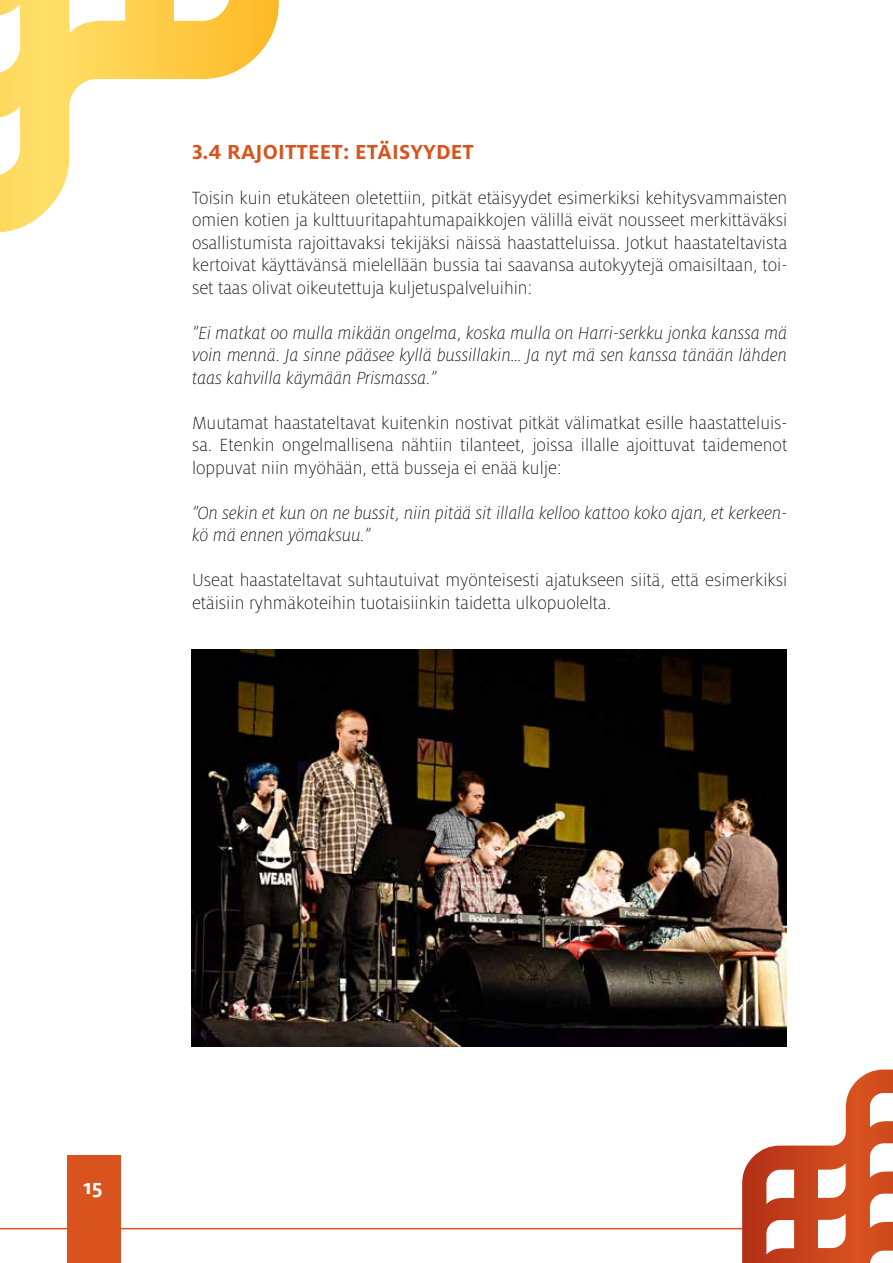
<style>
.page{position:relative;width:893px;height:1263px;background:#fff}
.page>*{position:absolute;margin:0;border:0;box-sizing:border-box;transform-origin:0 0}
.t1{font:700 22.5px "Milo Pro";letter-spacing:.01em;color:#d9531e}
.t2{font:700 22.5px "Milo Pro";color:#fff}
.t3{font:300 expanded 19.5px/22.5px "Milo Pro";color:#000;text-align:justify}
.t4{font:italic 300 expanded 19.5px/22.5px "Milo Pro";color:#000;text-align:justify}
</style>
<div class="page">
<hr style="left:0;top:1228px;width:753px;height:1px;background:#d9531e">
<img style="left:742px;top:1069px;width:151px;height:194px">
<div style="left:68px;top:1155px;width:53px;height:108px;background:#d9531e"></div>
<img style="left:0;top:0;width:279px;height:233px">
<img style="left:191px;top:650px;width:596px;height:397px">
<p class="t1" style="left:192px;top:139px;width:283px">3.4 RAJOITTEET: ETÄISYYDET</p>
<p class="t3" style="left:192px;top:186px;width:597px">Toisin kuin etukäteen oletettiin, pitkät etäisyydet esimerkiksi kehitysvammaisten omien kotien ja kulttuuritapahtumapaikkojen välillä eivät nousseet merkittäväksi osallistumista rajoittavaksi tekijäksi näissä haastatteluissa. Jotkut haastateltavista kertoivat käyttävänsä mielellään bussia tai saavansa autokyytejä omaisiltaan, toi&shy;set taas olivat oikeutettuja kuljetuspalveluihin:</p>
<p class="t4" style="left:192px;top:321px;width:597px">”Ei matkat oo mulla mikään ongelma, koska mulla on Harri-serkku jonka kanssa mä voin mennä. Ja sinne pääsee kyllä bussillakin… Ja nyt mä sen kanssa tänään lähden taas kahvilla käymään Prismassa.”</p>
<p class="t3" style="left:192px;top:411px;width:597px">Muutamat haastateltavat kuitenkin nostivat pitkät välimatkat esille haastatteluis&shy;sa. Etenkin ongelmallisena nähtiin tilanteet, joissa illalle ajoittuvat taidemenot loppuvat niin myöhään, että busseja ei enää kulje:</p>
<p class="t4" style="left:192px;top:501px;width:597px">”On sekin et kun on ne bussit, niin pitää sit illalla kelloo kattoo koko ajan, et kerkeen&shy;kö mä ennen yömaksuu.”</p>
<p class="t3" style="left:192px;top:569px;width:597px">Useat haastateltavat suhtautuivat myönteisesti ajatukseen siitä, että esimerkiksi etäisiin ryhmäkoteihin tuotaisiinkin taidetta ulkopuolelta.</p>
<p class="t2" style="left:83px;top:1174px;width:20px">15</p>
</div>
